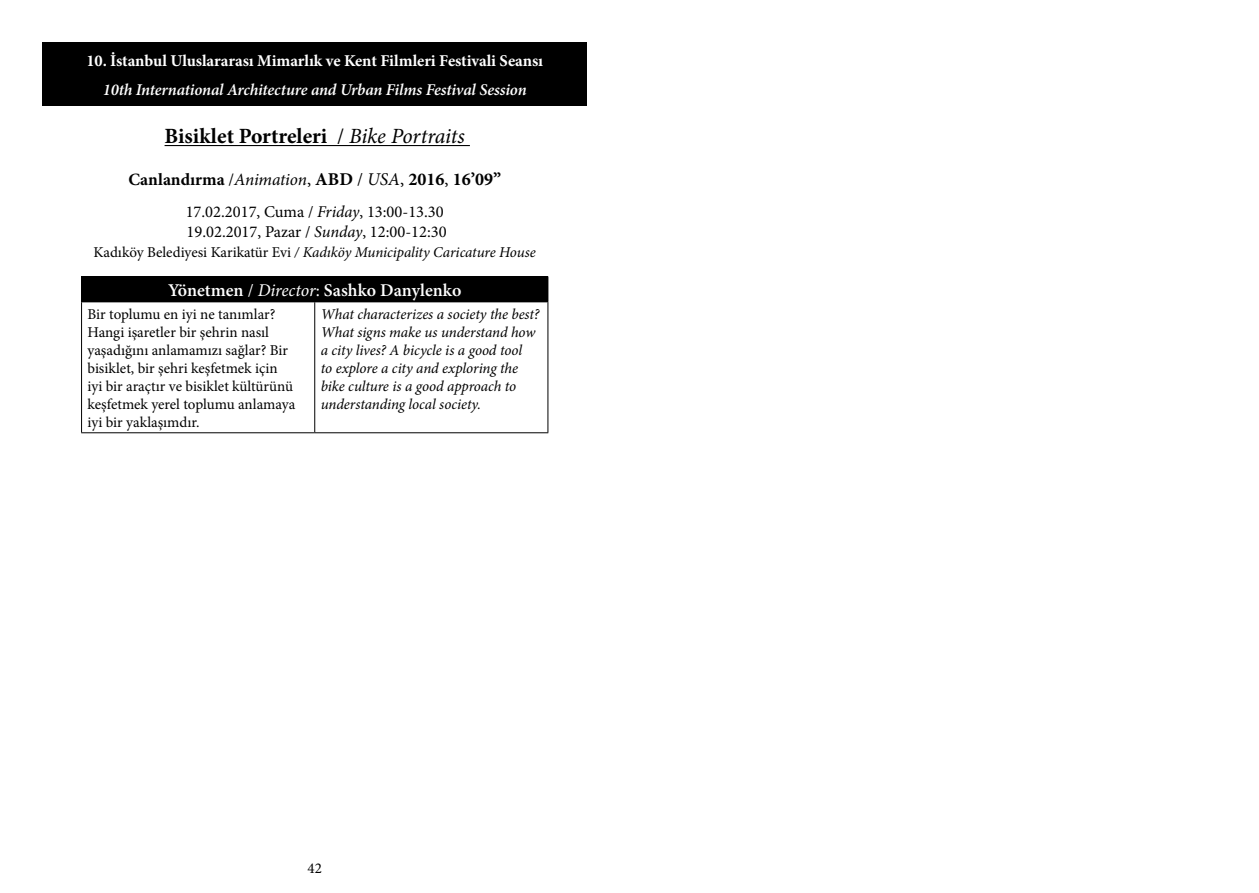
<style>
.page{position:relative;width:1259px;height:893px;background:#fff}
.page>*{position:absolute;margin:0;border:0;box-sizing:border-box;transform-origin:0 0}
.t1{font:700 21.75px "Minion Pro";color:#000}
.t2{font:700 18px "Minion Pro";color:#000}
.t3{font:600 18px "Minion Pro";color:#fff}
.t4{font:16.5px/19.8px "Minion Pro";color:#000}
.t5{font:700 16.5px "Minion Pro";letter-spacing:-.005em;color:#fff}
.t6{font:italic 600 16.5px "Minion Pro";letter-spacing:-.01em;color:#fff}
.t7{font:italic 15px/18px "Minion Pro";letter-spacing:-.005em;color:#000}
.t8{font:15px/18px "Minion Pro";color:#000}
.s1{font-weight:400}
.s2{font-weight:400;font-style:italic}
.s3{font-size:17.25px}
.s4{font-weight:400;font-size:17.25px}
.s5{font-weight:400;font-style:italic;font-size:17.25px}
.s6{font-style:italic}
.s7{font-style:normal}
</style>
<div class="page">
<div style="left:43px;top:43px;width:544px;height:63px;background:#000"></div>
<hr style="left:165px;top:145px;width:305px;height:1px;background:#000">
<div style="left:82px;top:277px;width:466px;height:25px;background:#000"></div>
<hr style="left:81px;top:276px;width:234px;height:1px;background:#000">
<svg style="left:81px;top:277px;width:1px;height:24px"></svg>
<hr style="left:315px;top:276px;width:233px;height:1px;background:#000">
<hr style="left:81px;top:301px;width:234px;height:1px;background:#000">
<hr style="left:81px;top:302px;width:1px;height:130px;background:#000">
<hr style="left:314px;top:302px;width:1px;height:130px;background:#000">
<hr style="left:547px;top:302px;width:1px;height:130px;background:#000">
<hr style="left:81px;top:432px;width:234px;height:1px;background:#000">
<hr style="left:315px;top:432px;width:233px;height:1px;background:#000">
<p class="t5" style="left:86px;top:49px;width:458px">10. İstanbul Uluslararası Mimarlık ve Kent Filmleri Festivali Seansı</p>
<p class="t6" style="left:103px;top:78px;width:425px">10th International Architecture and Urban Films Festival Session</p>
<h1 class="t1" style="left:165px;top:121px;width:302px">Bisiklet Portreleri <span class="s1">/</span> <span class="s2">Bike Portraits</span></h1>
<p class="t2" style="left:128px;top:166px;width:374px"><span class="s3">Canlandırma</span> <span class="s4">/</span><span class="s5">Animation</span><span class="s1">,</span> ABD <span class="s1">/</span> <span class="s2">USA</span><span class="s1">,</span> 2016<span class="s1">,</span> 16’09”</p>
<p class="t4" style="left:186px;top:202px;width:262px">17.02.2017, Cuma / <span class="s6">Friday</span>, 13:00-13.30<br>19.02.2017, Pazar / <span class="s6">Sunday</span>, 12:00-12:30</p>
<p class="t7" style="left:93px;top:243px;width:444px"><span class="s7">Kadıköy Belediyesi Karikatür Evi</span> / Kadıköy Municipality Caricature House</p>
<p class="t3" style="left:168px;top:278px;width:295px">Yönetmen <span class="s1">/</span> <span class="s2">Director</span><span class="s1">:</span> Sashko Danylenko</p>
<p class="t8" style="left:88px;top:305px;width:209px">Bir toplumu en iyi ne tanımlar?<br>Hangi işaretler bir şehrin nasıl yaşadığını anlamamızı sağlar? Bir bisiklet, bir şehri keşfetmek için iyi bir araçtır ve bisiklet kültürünü keşfetmek yerel toplumu anlamaya iyi bir yaklaşımdır.</p>
<p class="t7" style="left:321px;top:305px;width:220px">What characterizes a society the best?<br>What signs make us understand how a city lives? A bicycle is a good tool<br>to explore a city and exploring the bike culture is a good approach to understanding local society.</p>
<p class="t8" style="left:307px;top:859px;width:16px">42</p>
</div>
